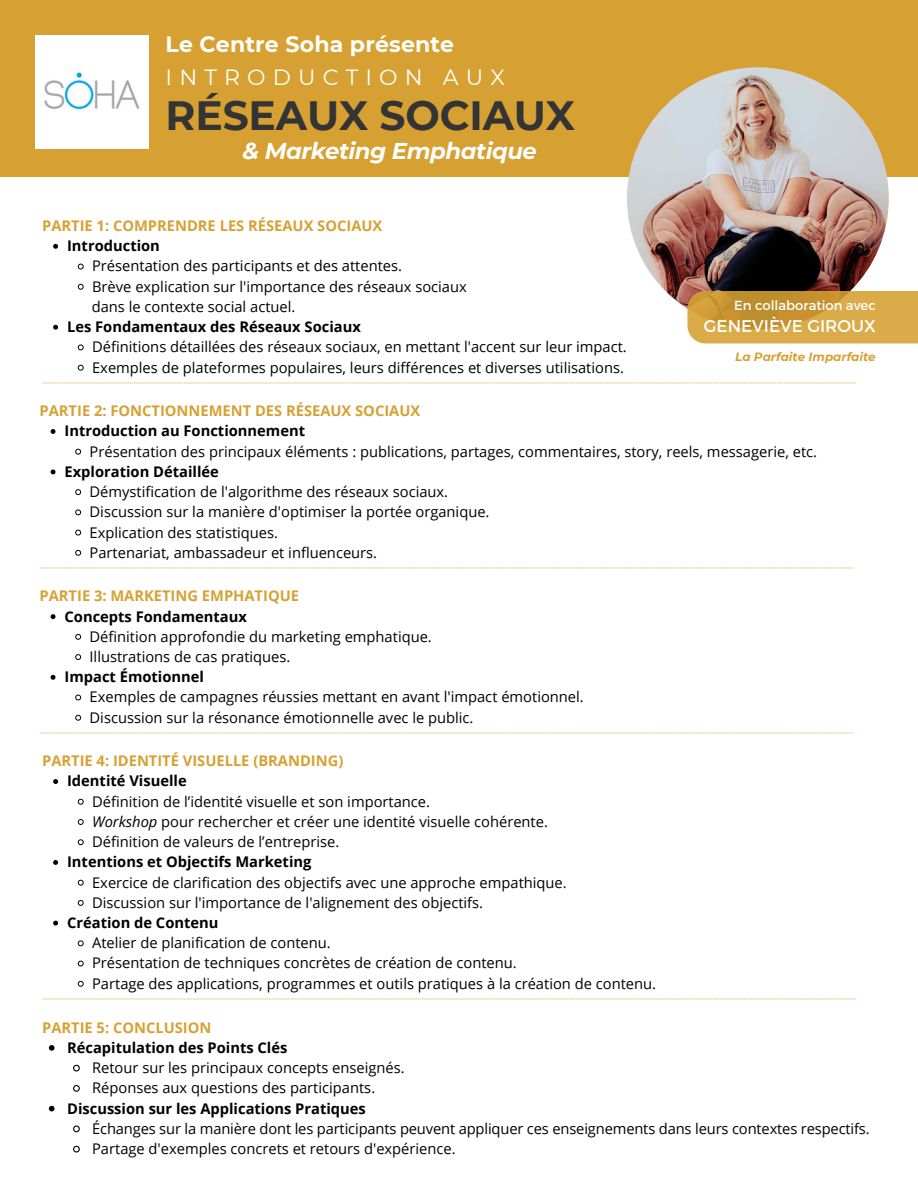
<style>
.page{position:relative;width:918px;height:1188px;background:#fff}
.page>*{position:absolute;margin:0;border:0;box-sizing:border-box;transform-origin:0 0}
.t1{font:700 40.8px "Montserrat";letter-spacing:-.005em;color:#343434}
.t2{font:italic 700 22.8px "Montserrat";letter-spacing:-.02em;color:#fff}
.t3{font:700 22.05px "Montserrat";letter-spacing:.005em;color:#fff}
.t4{font:22.05px "Montserrat";letter-spacing:.325em;color:#fff}
.t5{font:16.95px "Montserrat";color:#fff}
.t6{font:14.7px/20.2px "Open Sans";color:#000}
.t7{font:700 14.7px "Open Sans";color:#000}
.t8{font:700 14.7px "Open Sans";color:#d6a132}
.t9{font:13.2px "Montserrat";color:#fff}
.t10{font:italic 700 12px "Montserrat";color:#d6a132}
.t11{font:7.35px "Open Sans";color:#d6a132}
.s1{font-style:italic}
</style>
<div class="page">
<svg style="left:53px;top:244px;width:5px;height:5px"></svg>
<svg style="left:78px;top:263px;width:6px;height:7px"></svg>
<svg style="left:78px;top:284px;width:6px;height:6px"></svg>
<svg style="left:53px;top:325px;width:5px;height:5px"></svg>
<svg style="left:78px;top:344px;width:6px;height:7px"></svg>
<svg style="left:78px;top:364px;width:6px;height:7px"></svg>
<div style="left:0;top:0;width:918px;height:177px;background:#d6a132"></div>
<img style="left:627px;top:67px;width:262px;height:262px;border-radius:50%">
<svg style="left:687px;top:291px;width:231px;height:52px;background:#d1a140"></svg>
<svg style="left:51px;top:429px;width:4px;height:5px"></svg>
<svg style="left:75px;top:449px;width:6px;height:6px"></svg>
<svg style="left:51px;top:469px;width:4px;height:5px"></svg>
<svg style="left:75px;top:489px;width:6px;height:6px"></svg>
<svg style="left:75px;top:509px;width:6px;height:7px"></svg>
<svg style="left:75px;top:529px;width:6px;height:7px"></svg>
<svg style="left:75px;top:550px;width:6px;height:6px"></svg>
<svg style="left:51px;top:614px;width:4px;height:5px"></svg>
<svg style="left:75px;top:634px;width:6px;height:6px"></svg>
<svg style="left:75px;top:654px;width:6px;height:6px"></svg>
<svg style="left:51px;top:675px;width:4px;height:5px"></svg>
<svg style="left:75px;top:694px;width:6px;height:7px"></svg>
<svg style="left:75px;top:715px;width:6px;height:6px"></svg>
<svg style="left:53px;top:779px;width:5px;height:5px"></svg>
<svg style="left:78px;top:799px;width:6px;height:6px"></svg>
<svg style="left:78px;top:819px;width:6px;height:6px"></svg>
<svg style="left:78px;top:839px;width:6px;height:6px"></svg>
<svg style="left:53px;top:860px;width:5px;height:5px"></svg>
<svg style="left:78px;top:879px;width:6px;height:7px"></svg>
<svg style="left:78px;top:900px;width:6px;height:6px"></svg>
<svg style="left:53px;top:921px;width:5px;height:5px"></svg>
<svg style="left:78px;top:940px;width:6px;height:7px"></svg>
<svg style="left:78px;top:960px;width:6px;height:7px"></svg>
<svg style="left:78px;top:981px;width:6px;height:6px"></svg>
<svg style="left:49px;top:1045px;width:6px;height:6px"></svg>
<svg style="left:73px;top:1064px;width:7px;height:8px"></svg>
<svg style="left:73px;top:1085px;width:7px;height:7px"></svg>
<svg style="left:49px;top:1106px;width:6px;height:5px"></svg>
<svg style="left:73px;top:1125px;width:7px;height:8px"></svg>
<svg style="left:73px;top:1145px;width:7px;height:8px"></svg>
<img style="left:36px;top:36px;width:112px;height:112px">
<h1 class="t3" style="left:166px;top:31px;width:290px">Le Centre Soha présente</h1>
<h2 class="t4" style="left:166px;top:64px;width:341px">INTRODUCTION AUX</h2>
<p class="t1" style="left:166px;top:90px;width:411px">RÉSEAUX SOCIAUX</p>
<h3 class="t2" style="left:243px;top:137px;width:296px">&amp; Marketing Emphatique</h3>
<h3 class="t8" style="left:42px;top:215px;width:342px">PARTIE 1: COMPRENDRE LES RÉSEAUX SOCIAUX</h3>
<h3 class="t7" style="left:67px;top:236px;width:94px">Introduction</h3>
<h3 class="t6" style="left:92px;top:256px;width:377px">Présentation des participants et des attentes.<br>Brève explication sur l'importance des réseaux sociaux dans le contexte social actuel.</h3>
<h3 class="t7" style="left:67px;top:316px;width:295px">Les Fondamentaux des Réseaux Sociaux</h3>
<h3 class="t6" style="left:92px;top:337px;width:536px">Définitions détaillées des réseaux sociaux, en mettant l'accent sur leur impact.<br>Exemples de plateformes populaires, leurs différences et diverses utilisations.</h3>
<p class="t11" style="left:42px;top:377px;width:816px">---------------------------------------------------------------------------------------------------------------------------------------------------------------------------------------------------------------------------------------------------------------------------------------------------------------------------------------------------------</p>
<h4 class="t9" style="left:734px;top:296px;width:143px">En collaboration avec</h4>
<p class="t5" style="left:704px;top:315px;width:173px">GENEVIÈVE GIROUX</p>
<h3 class="t10" style="left:735px;top:349px;width:142px">La Parfaite Imparfaite</h3>
<h3 class="t8" style="left:40px;top:400px;width:382px">PARTIE 2: FONCTIONNEMENT DES RÉSEAUX SOCIAUX</h3>
<h3 class="t7" style="left:65px;top:421px;width:242px">Introduction au Fonctionnement</h3>
<h3 class="t6" style="left:90px;top:441px;width:729px">Présentation des principaux éléments : publications, partages, commentaires, story, reels, messagerie, etc.</h3>
<h3 class="t7" style="left:65px;top:461px;width:156px">Exploration Détaillée</h3>
<h3 class="t6" style="left:90px;top:481px;width:401px">Démystification de l'algorithme des réseaux sociaux.<br>Discussion sur la manière d'optimiser la portée organique.<br>Explication des statistiques.<br>Partenariat, ambassadeur et influenceurs.</h3>
<p class="t11" style="left:40px;top:562px;width:816px">---------------------------------------------------------------------------------------------------------------------------------------------------------------------------------------------------------------------------------------------------------------------------------------------------------------------------------------------------------</p>
<h3 class="t8" style="left:40px;top:586px;width:261px">PARTIE 3: MARKETING EMPHATIQUE</h3>
<h3 class="t7" style="left:65px;top:606px;width:184px">Concepts Fondamentaux</h3>
<h3 class="t6" style="left:90px;top:626px;width:344px">Définition approfondie du marketing emphatique.<br>Illustrations de cas pratiques.</h3>
<h3 class="t7" style="left:65px;top:667px;width:141px">Impact Émotionnel</h3>
<h3 class="t6" style="left:90px;top:687px;width:496px">Exemples de campagnes réussies mettant en avant l'impact émotionnel.<br>Discussion sur la résonance émotionnelle avec le public.</h3>
<p class="t11" style="left:40px;top:727px;width:816px">---------------------------------------------------------------------------------------------------------------------------------------------------------------------------------------------------------------------------------------------------------------------------------------------------------------------------------------------------------</p>
<h3 class="t8" style="left:42px;top:751px;width:303px">PARTIE 4: IDENTITÉ VISUELLE (BRANDING)</h3>
<h3 class="t7" style="left:67px;top:771px;width:121px">Identité Visuelle</h3>
<h3 class="t6" style="left:92px;top:791px;width:457px">Définition de l’identité visuelle et son importance.<br><span class="s1">Workshop</span> pour rechercher et créer une identité visuelle cohérente.<br>Définition de valeurs de l’entreprise.</h3>
<h3 class="t7" style="left:67px;top:852px;width:246px">Intentions et Objectifs Marketing</h3>
<h3 class="t6" style="left:92px;top:872px;width:476px">Exercice de clarification des objectifs avec une approche empathique.<br>Discussion sur l'importance de l'alignement des objectifs.</h3>
<h3 class="t7" style="left:67px;top:912px;width:153px">Création de Contenu</h3>
<h3 class="t6" style="left:92px;top:932px;width:565px">Atelier de planification de contenu.<br>Présentation de techniques concrètes de création de contenu.<br>Partage des applications, programmes et outils pratiques à la création de contenu.</h3>
<p class="t11" style="left:42px;top:993px;width:816px">---------------------------------------------------------------------------------------------------------------------------------------------------------------------------------------------------------------------------------------------------------------------------------------------------------------------------------------------------------</p>
<h3 class="t8" style="left:42px;top:1017px;width:171px">PARTIE 5: CONCLUSION</h3>
<h3 class="t7" style="left:67px;top:1037px;width:222px">Récapitulation des Points Clés</h3>
<h3 class="t6" style="left:92px;top:1057px;width:314px">Retour sur les principaux concepts enseignés.<br>Réponses aux questions des participants.</h3>
<h3 class="t7" style="left:67px;top:1098px;width:300px">Discussion sur les Applications Pratiques</h3>
<h3 class="t6" style="left:92px;top:1118px;width:779px">Échanges sur la manière dont les participants peuvent appliquer ces enseignements dans leurs contextes respectifs.<br>Partage d'exemples concrets et retours d'expérience.</h3>
</div>
